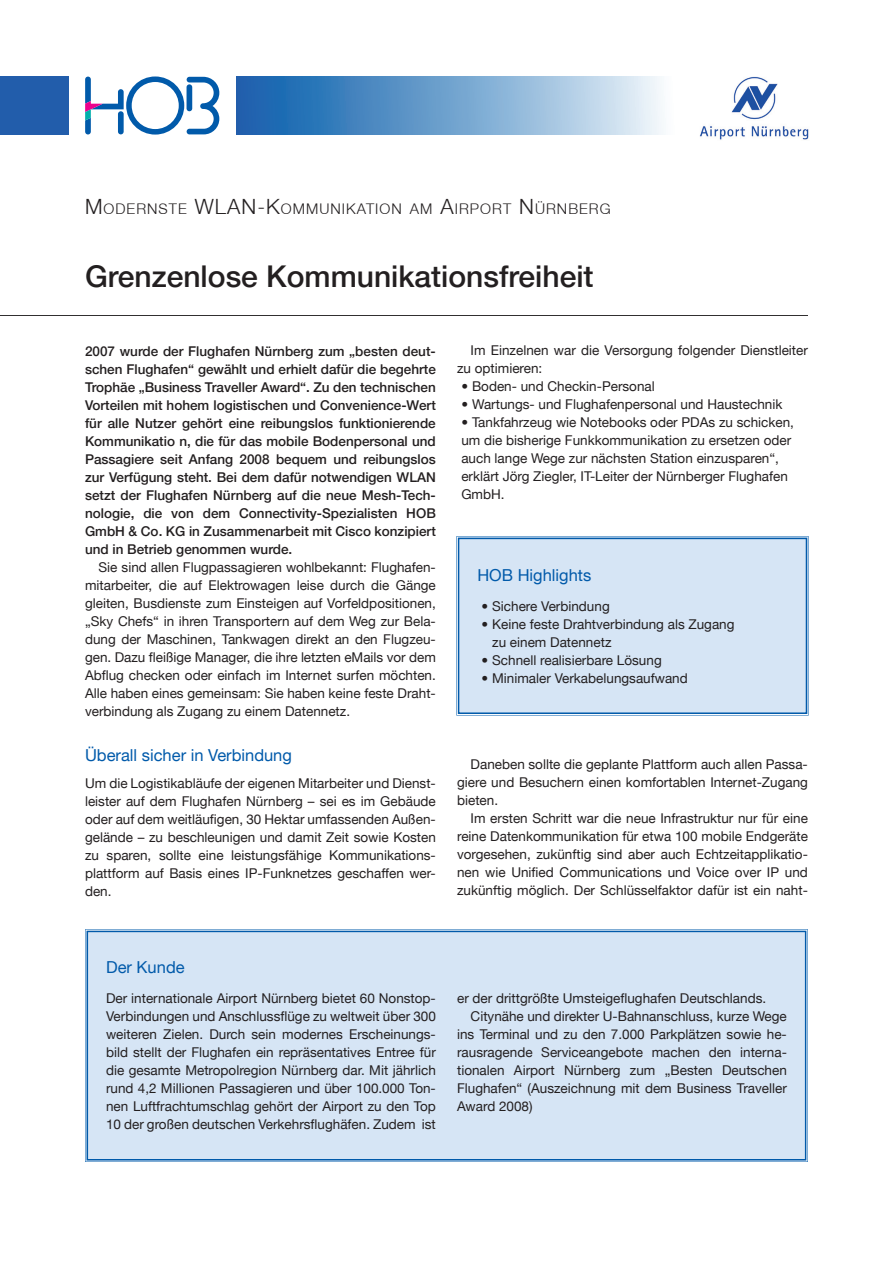
<style>
.page{position:relative;width:893px;height:1263px;background:#fff}
.page>*{position:absolute;margin:0;border:0;box-sizing:border-box;transform-origin:0 0}
.t1{font:500 30px "Helvetica Neue LT";color:#231f20}
.t2{font:16.5px "Helvetica Neue LT";color:#015aaa}
.t3{font:300 14.7px "Helvetica Neue LT";letter-spacing:.07em;color:#231f20}
.t4{font:13.5px/18px "Helvetica Neue LT";color:#231f20;text-align:justify}
.t5{font:500 13.5px/18px "Helvetica Neue LT";color:#231f20;text-align:justify}
.s1{font-size:21px}
</style>
<div class="page">
<svg style="left:85px;top:76px;width:134px;height:59px"></svg>
<svg style="left:236px;top:77px;width:427px;height:58px;background:#75a5d0"></svg>
<div style="left:0;top:76px;width:68px;height:59px;background:#225dab"></div>
<img style="left:700px;top:77px;width:109px;height:63px">
<svg style="left:456px;top:536px;width:353px;height:179px"></svg>
<div style="left:458px;top:538px;width:349px;height:176px;background:#d6e5f5"></div>
<svg style="left:85px;top:929px;width:723px;height:233px;background:#85afd6"></svg>
<div style="left:87px;top:931px;width:719px;height:229px;background:#d6e5f5"></div>
<hr style="left:0;top:315px;width:808px;height:1px;background:#312f30">
<p class="t3" style="left:85px;top:200px;width:527px"><span class="s1">M</span>ODERNSTE <span class="s1">WLAN-K</span>OMMUNIKATION AM <span class="s1">A</span>IRPORT <span class="s1">N</span>ÜRNBERG</p>
<h1 class="t1" style="left:85px;top:259px;width:510px">Grenzenlose Kommunikationsfreiheit</h1>
<p class="t5" style="left:85px;top:342px;width:352px">2007 wurde der Flughafen Nürnberg zum „besten deut&shy;schen Flughafen“ gewählt und erhielt dafür die begehrte Trophäe „Business Traveller Award“. Zu den technischen Vorteilen mit hohem logistischen und Convenience-Wert für alle Nutzer gehört eine reibungslos funktionierende Kommunikatio n, die für das mobile Bodenpersonal und Passagiere seit Anfang 2008 bequem und reibungslos zur Verfügung steht. Bei dem dafür notwendigen WLAN setzt der Flughafen Nürnberg auf die neue Mesh-Tech&shy;nologie, die von dem Connectivity-Spezialisten HOB GmbH &amp; Co. KG in Zusammenarbeit mit Cisco konzipiert und in Betrieb genommen wurde.</p>
<p class="t4" style="left:85px;top:558px;width:352px;text-indent:14px">Sie sind allen Flugpassagieren wohlbekannt: Flughafen&shy;mitarbeiter, die auf Elektrowagen leise durch die Gänge gleiten, Busdienste zum Einsteigen auf Vorfeldpositionen, „Sky Chefs“ in ihren Transportern auf dem Weg zur Bela&shy;dung der Maschinen, Tankwagen direkt an den Flugzeu&shy;gen. Dazu fleißige Manager, die ihre letzten eMails vor dem Abflug checken oder einfach im Internet surfen möchten.<br>Alle haben eines gemeinsam: Sie haben keine feste Draht&shy;verbindung als Zugang zu einem Datennetz.</p>
<p class="t2" style="left:85px;top:745px;width:208px">Überall sicher in Verbindung</p>
<p class="t4" style="left:85px;top:774px;width:352px">Um die Logistikabläufe der eigenen Mitarbeiter und Dienst&shy;leister auf dem Flughafen Nürnberg – sei es im Gebäude oder auf dem weitläufigen, 30 Hektar umfassenden Außen&shy;gelände – zu beschleunigen und damit Zeit sowie Kosten zu sparen, sollte eine leistungsfähige Kommunikations&shy;plattform auf Basis eines IP-Funknetzes geschaffen wer&shy;den.</p>
<p class="t4" style="left:457px;top:341px;width:352px;text-indent:14px">Im Einzelnen war die Versorgung folgender Dienstleiter zu optimieren:</p>
<p class="t4" style="left:461px;top:377px;width:195px">• Boden- und Checkin-Personal</p>
<p class="t4" style="left:461px;top:395px;width:322px">• Wartungs- und Flughafenpersonal und Haustechnik</p>
<p class="t4" style="left:461px;top:413px;width:334px;text-align:left">• Tankfahrzeug wie Notebooks oder PDAs zu schicken, um die bisherige Funkkommunikation zu ersetzen oder auch lange Wege zur nächsten Station einzusparen“, erklärt Jörg Ziegler, IT-Leiter der Nürnberger Flughafen GmbH.</p>
<p class="t2" style="left:477px;top:565px;width:115px">HOB Highlights</p>
<p class="t4" style="left:482px;top:597px;width:130px">• Sichere Verbindung</p>
<p class="t4" style="left:492px;top:615px;width:244px;text-indent:-11px">• Keine feste Drahtverbindung als Zugang zu einem Datennetz</p>
<p class="t4" style="left:482px;top:651px;width:182px">• Schnell realisierbare Lösung</p>
<p class="t4" style="left:482px;top:669px;width:208px">• Minimaler Verkabelungsaufwand</p>
<p class="t4" style="left:457px;top:755px;width:352px;text-indent:14px">Daneben sollte die geplante Plattform auch allen Passa&shy;giere und Besuchern einen komfortablen Internet-Zugang bieten.</p>
<p class="t4" style="left:457px;top:809px;width:352px;text-indent:14px">Im ersten Schritt war die neue Infrastruktur nur für eine reine Datenkommunikation für etwa 100 mobile Endgeräte vorgesehen, zukünftig sind aber auch Echtzeitapplikatio&shy;nen wie Unified Communications und Voice over IP und zukünftig möglich. Der Schlüsselfaktor dafür ist ein naht-</p>
<p class="t2" style="left:106px;top:958px;width:80px">Der Kunde</p>
<p class="t4" style="left:106px;top:989px;width:331px">Der internationale Airport Nürnberg bietet 60 Nonstop-Verbindungen und Anschlussflüge zu weltweit über 300 weiteren Zielen. Durch sein modernes Erscheinungs&shy;bild stellt der Flughafen ein repräsentatives Entree für die gesamte Metropolregion Nürnberg dar. Mit jährlich rund 4,2 Millionen Passagieren und über 100.000 Ton&shy;nen Luftfrachtumschlag gehört der Airport zu den Top 10 der großen deutschen Verkehrsflughäfen. Zudem ist</p>
<p class="t4" style="left:457px;top:989px;width:311px">er der drittgrößte Umsteigeflughafen Deutschlands.</p>
<p class="t4" style="left:471px;top:1007px;width:318px">Citynähe und direkter U-Bahnanschluss, kurze Wege</p>
<p class="t4" style="left:457px;top:1025px;width:331px">ins Terminal und zu den 7.000 Parkplätzen sowie he-</p>
<p class="t4" style="left:457px;top:1043px;width:331px">rausragende Serviceangebote machen den interna-</p>
<p class="t4" style="left:457px;top:1061px;width:331px">tionalen Airport Nürnberg zum „Besten Deutschen</p>
<p class="t4" style="left:457px;top:1079px;width:331px">Flughafen“ (Auszeichnung mit dem Business Traveller</p>
<p class="t4" style="left:457px;top:1097px;width:77px">Award 2008)</p>
</div>
